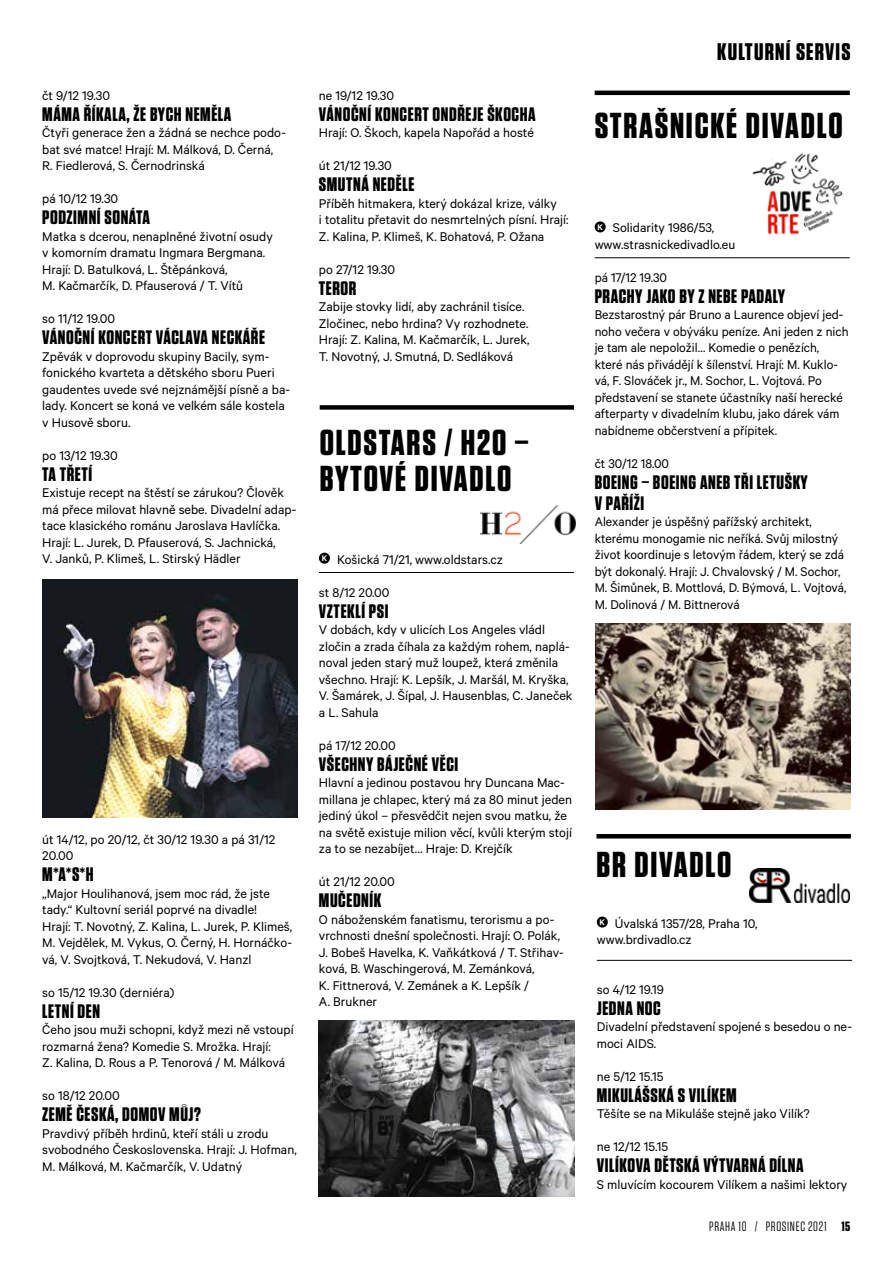
<style>
.page{position:relative;width:893px;height:1263px;background:#fff}
.page>*{position:absolute;margin:0;border:0;box-sizing:border-box;transform-origin:0 0}
.t1{font:700 36px/36px "Tungsten";letter-spacing:.05em;color:#000}
.t2{font:700 24px "Tungsten";letter-spacing:.05em;color:#000}
.t3{font:700 19.5px/21px "Tungsten";letter-spacing:.03em;color:#000}
.t4{font:14.25px/16.5px "Calibre";color:#000}
.t5{font:13.5px "Tungsten";letter-spacing:.05em;color:#000}
.s1{font-weight:700}
</style>
<div class="page">
<img style="left:43px;top:579px;width:255px;height:238px">
<img style="left:481px;top:506px;width:95px;height:37px">
<div style="left:319px;top:553px;width:11px;height:11px;background:#000;border-radius:50%"></div>
<hr style="left:319px;top:572px;width:255px;height:1px;background:#000">
<div style="left:320px;top:405px;width:254px;height:5px;background:#000"></div>
<img style="left:319px;top:1020px;width:255px;height:176px">
<div style="left:595px;top:221px;width:11px;height:11px;background:#000;border-radius:50%"></div>
<hr style="left:595px;top:257px;width:255px;height:1px;background:#000">
<hr style="left:595px;top:91px;width:255px;height:4px;background:#000">
<img style="left:752px;top:153px;width:91px;height:82px">
<img style="left:595px;top:624px;width:255px;height:186px">
<svg style="left:595px;top:623px;width:255px;height:1px"></svg>
<img style="left:749px;top:868px;width:101px;height:34px">
<div style="left:597px;top:916px;width:11px;height:11px;background:#000;border-radius:50%"></div>
<hr style="left:597px;top:960px;width:255px;height:1px;background:#000">
<hr style="left:596px;top:834px;width:255px;height:4px;background:#000">
<p class="t4" style="left:42px;top:87px;width:69px">čt 9/12 19.30</p>
<h3 class="t3" style="left:42px;top:104px;width:191px">MÁMA ŘÍKALA, ŽE BYCH NEMĚLA</h3>
<p class="t4" style="left:42px;top:124px;width:245px">Čtyři generace žen a žádná se nechce podo&shy;bat své matce! Hrají: M. Málková, D. Černá,<br>R. Fiedlerová, S. Černodrinská</p>
<p class="t4" style="left:42px;top:190px;width:77px">pá 10/12 19.30</p>
<h3 class="t3" style="left:42px;top:208px;width:109px">PODZIMNÍ SONÁTA</h3>
<p class="t4" style="left:42px;top:228px;width:232px">Matka s dcerou, nenaplněné životní osudy v komorním dramatu Ingmara Bergmana.<br>Hrají: D. Batulková, L. Štěpánková,<br>M. Kačmarčík, D. Pfauserová / T. Vítů</p>
<p class="t4" style="left:42px;top:310px;width:75px">so 11/12 19.00</p>
<h3 class="t3" style="left:42px;top:328px;width:224px">VÁNOČNÍ KONCERT VÁCLAVA NECKÁŘE</h3>
<p class="t4" style="left:42px;top:348px;width:249px">Zpěvák v doprovodu skupiny Bacily, sym&shy;fonického kvarteta a dětského sboru Pueri gaudentes uvede své nejznámější písně a ba&shy;lady. Koncert se koná ve velkém sále kostela v Husově sboru.</p>
<p class="t4" style="left:42px;top:447px;width:77px">po 13/12 19.30</p>
<h3 class="t3" style="left:42px;top:464px;width:52px">TA TŘETÍ</h3>
<p class="t4" style="left:42px;top:484px;width:256px">Existuje recept na štěstí se zárukou? Člověk má přece milovat hlavně sebe. Divadelní adap&shy;tace klasického románu Jaroslava Havlíčka.<br>Hrají: L. Jurek, D. Pfauserová, S. Jachnická,<br>V. Janků, P. Klimeš, L. Stirský Hädler</p>
<p class="t4" style="left:42px;top:831px;width:235px">út 14/12, po 20/12, čt 30/12 19.30 a pá 31/12<br>20.00</p>
<h3 class="t3" style="left:42px;top:865px;width:53px">M*A*S*H</h3>
<p class="t4" style="left:42px;top:885px;width:252px">„Major Houlihanová, jsem moc rád, že jste tady.“ Kultovní seriál poprvé na divadle!<br>Hrají: T. Novotný, Z. Kalina, L. Jurek, P. Klimeš, M. Vejdělek, M. Vykus, O. Černý, H. Hornáčko&shy;vá, V. Svojtková, T. Nekudová, V. Hanzl</p>
<p class="t4" style="left:42px;top:984px;width:134px">so 15/12 19.30 (derniéra)</p>
<h3 class="t3" style="left:42px;top:1001px;width:59px">LETNÍ DEN</h3>
<p class="t4" style="left:42px;top:1021px;width:253px">Čeho jsou muži schopni, když mezi ně vstoupí rozmarná žena? Komedie S. Mrožka. Hrají:<br>Z. Kalina, D. Rous a P. Tenorová / M. Málková</p>
<p class="t4" style="left:42px;top:1087px;width:79px">so 18/12 20.00</p>
<h3 class="t3" style="left:42px;top:1105px;width:160px">ZEMĚ ČESKÁ, DOMOV MŮJ?</h3>
<p class="t4" style="left:42px;top:1125px;width:256px">Pravdivý příběh hrdinů, kteří stáli u zrodu svobodného Československa. Hrají: J. Hofman,<br>M. Málková, M. Kačmarčík, V. Udatný</p>
<p class="t4" style="left:319px;top:87px;width:77px">ne 19/12 19.30</p>
<h3 class="t3" style="left:319px;top:104px;width:218px">VÁNOČNÍ KONCERT ONDŘEJE ŠKOCHA</h3>
<p class="t4" style="left:319px;top:124px;width:216px">Hrají: O. Škoch, kapela Napořád a hosté</p>
<p class="t4" style="left:319px;top:157px;width:74px">út 21/12 19.30</p>
<h3 class="t3" style="left:319px;top:175px;width:97px">SMUTNÁ NEDĚLE</h3>
<p class="t4" style="left:319px;top:195px;width:251px">Příběh hitmakera, který dokázal krize, války<br>i totalitu přetavit do nesmrtelných písní. Hrají:<br>Z. Kalina, P. Klimeš, K. Bohatová, P. Ožana</p>
<p class="t4" style="left:319px;top:261px;width:78px">po 27/12 19.30</p>
<h3 class="t3" style="left:319px;top:278px;width:39px">TEROR</h3>
<p class="t4" style="left:319px;top:298px;width:212px">Zabije stovky lidí, aby zachránil tisíce.<br>Zločinec, nebo hrdina? Vy rozhodnete.<br>Hrají: Z. Kalina, M. Kačmarčík, L. Jurek, T. Novotný, J. Smutná, D. Sedláková</p>
<h1 class="t1" style="left:320px;top:425px;width:210px">OLDSTARS / H2O –<br>BYTOVÉ DIVADLO</h1>
<p class="t4" style="left:322px;top:550px;width:183px"><sup>K</sup> Košická 71/21, www.oldstars.cz</p>
<p class="t4" style="left:319px;top:583px;width:72px">st 8/12 20.00</p>
<h3 class="t3" style="left:319px;top:601px;width:71px">VZTEKLÍ PSI</h3>
<p class="t4" style="left:319px;top:621px;width:255px">V dobách, kdy v ulicích Los Angeles vládl zločin a zrada číhala za každým rohem, naplá&shy;noval jeden starý muž loupež, která změnila všechno. Hrají: K. Lepšík, J. Maršál, M. Kryška, V. Šamárek, J. Šípal, J. Hausenblas, C. Janeček a L. Sahula</p>
<p class="t4" style="left:319px;top:736px;width:78px">pá 17/12 20.00</p>
<h3 class="t3" style="left:319px;top:754px;width:141px">VŠECHNY BÁJEČNÉ VĚCI</h3>
<p class="t4" style="left:319px;top:774px;width:255px">Hlavní a jedinou postavou hry Duncana Mac&shy;millana je chlapec, který má za 80 minut jeden jediný úkol – přesvědčit nejen svou matku, že na světě existuje milion věcí, kvůli kterým stojí za to se nezabíjet… Hraje: D. Krejčík</p>
<p class="t4" style="left:319px;top:873px;width:78px">út 21/12 20.00</p>
<h3 class="t3" style="left:319px;top:890px;width:64px">MUČEDNÍK</h3>
<p class="t4" style="left:319px;top:910px;width:246px">O náboženském fanatismu, terorismu a po&shy;vrchnosti dnešní společnosti. Hrají: O. Polák, J. Bobeš Havelka, K. Vaňkátková / T. Střihav&shy;ková, B. Waschingerová, M. Zemánková,<br>K. Fittnerová, V. Zemánek a K. Lepšík /<br>A. Brukner</p>
<h2 class="t2" style="left:717px;top:38px;width:135px">KULTURNÍ SERVIS</h2>
<h1 class="t1" style="left:595px;top:109px;width:249px">STRAŠNICKÉ DIVADLO</h1>
<p class="t4" style="left:595px;top:219px;width:142px"><sup>K</sup> Solidarity 1986/53, www.strasnickedivadlo.eu</p>
<p class="t4" style="left:595px;top:269px;width:74px">pá 17/12 19.30</p>
<h3 class="t3" style="left:595px;top:286px;width:192px">PRACHY JAKO BY Z NEBE PADALY</h3>
<p class="t4" style="left:595px;top:306px;width:255px">Bezstarostný pár Bruno a Laurence objeví jed&shy;noho večera v obýváku peníze. Ani jeden z nich je tam ale nepoložil… Komedie o penězích, které nás přivádějí k šílenství. Hrají: M. Kuklo&shy;vá, F. Slováček jr., M. Sochor, L. Vojtová. Po představení se stanete účastníky naší herecké afterparty v divadelním klubu, jako dárek vám nabídneme občerstvení a přípitek.</p>
<p class="t4" style="left:595px;top:455px;width:76px">čt 30/12 18.00</p>
<h3 class="t3" style="left:595px;top:472px;width:215px">BOEING – BOEING ANEB TŘI LETUŠKY<br>V PAŘÍŽI</h3>
<p class="t4" style="left:595px;top:513px;width:253px">Alexander je úspěšný pařížský architekt, kterému monogamie nic neříká. Svůj milostný život koordinuje s letovým řádem, který se zdá být dokonalý. Hrají: J. Chvalovský / M. Sochor, M. Šimůnek, B. Mottlová, D. Býmová, L. Vojtová, M. Dolinová / M. Bittnerová</p>
<h1 class="t1" style="left:596px;top:848px;width:136px">BR DIVADLO</h1>
<p class="t4" style="left:597px;top:914px;width:162px"><sup>K</sup> Úvalská 1357/28, Praha 10, www.brdivadlo.cz</p>
<p class="t4" style="left:597px;top:980px;width:69px">so 4/12 19.19</p>
<h3 class="t3" style="left:597px;top:998px;width:66px">JEDNA NOC</h3>
<p class="t4" style="left:597px;top:1018px;width:257px">Divadelní představení spojené s besedou o ne&shy;moci AIDS.</p>
<p class="t4" style="left:597px;top:1067px;width:68px">ne 5/12 15.15</p>
<h3 class="t3" style="left:597px;top:1085px;width:141px">MIKULÁŠSKÁ S VILÍKEM</h3>
<p class="t4" style="left:597px;top:1105px;width:214px">Těšíte se na Mikuláše stejně jako Vilík?</p>
<p class="t4" style="left:597px;top:1138px;width:73px">ne 12/12 15.15</p>
<h3 class="t3" style="left:597px;top:1155px;width:208px">VILÍKOVA DĚTSKÁ VÝTVARNÁ DÍLNA</h3>
<p class="t4" style="left:597px;top:1175px;width:252px">S mluvícím kocourem Vilíkem a našimi lektory</p>
<p class="t5" style="left:709px;top:1219px;width:143px">PRAHA 10 / PROSINEC 2021 <span class="s1">15</span></p>
</div>
